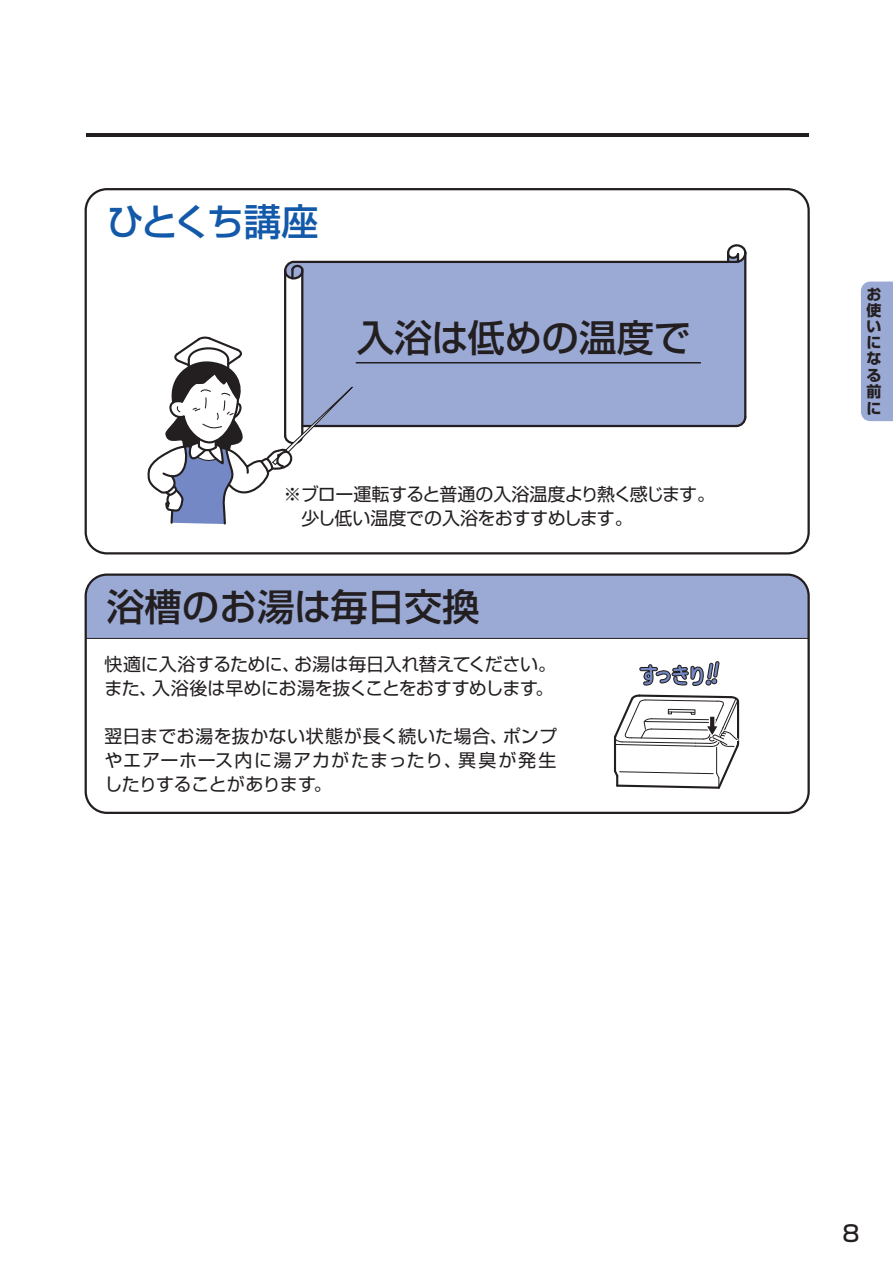
<style>
.page{position:relative;width:893px;height:1263px;background:#fff}
.page>*{position:absolute;margin:0;border:0;box-sizing:border-box;transform-origin:0 0}
.t1{font:500 37.5px "Shin Go Pro";letter-spacing:-.01em;color:#231f20}
.t2{font:500 37.5px "Shin Go Pro";letter-spacing:-.085em;color:#1359a9}
.t3{font:500 22.5px "Shin Go Pro";color:#231f20}
.t4{font:18px/24px "Shin Go Pro";letter-spacing:-.01em;color:#231f20}
.t5{font:18px/24px "Shin Go Pro";letter-spacing:-.03em;color:#231f20}
.t6{font:700 15px/16.4px "Shin Go Pro";color:#231f20;text-align:justify}
</style>
<div class="page">
<hr style="left:86px;top:134px;width:723px;height:3px;background:#231f20">
<div style="left:286px;top:260px;width:458px;height:165px;background:#9ba9d5"></div>
<svg style="left:734px;top:415px;width:13px;height:13px"></svg>
<hr style="left:744px;top:253px;width:2px;height:164px;background:#231f20">
<hr style="left:293px;top:261px;width:443px;height:2px;background:#231f20">
<svg style="left:725px;top:244px;width:22px;height:20px"></svg>
<svg style="left:284px;top:260px;width:21px;height:21px"></svg>
<hr style="left:284px;top:271px;width:2px;height:165px;background:#231f20">
<hr style="left:301px;top:269px;width:2px;height:167px;background:#231f20">
<hr style="left:302px;top:425px;width:434px;height:2px;background:#231f20">
<div style="left:85px;top:188px;width:725px;height:366px;border:2px solid #231f20;border-radius:21px"></div>
<hr style="left:356px;top:362px;width:345px;height:1px;background:#231f20">
<svg style="left:147px;top:336px;width:248px;height:189px"></svg>
<div style="left:88px;top:576px;width:719px;height:62px;background:#9ba9d5"></div>
<div style="left:85px;top:573px;width:725px;height:241px;border:2px solid #231f20;border-radius:21px"></div>
<hr style="left:86px;top:638px;width:723px;height:1px;background:#231f20">
<svg style="left:639px;top:661px;width:81px;height:25px"></svg>
<div style="left:742px;top:738px;width:9px;height:9px;border:3px solid #fff;border-radius:50%"></div>
<svg style="left:613px;top:694px;width:136px;height:95px"></svg>
<div style="left:861px;top:282px;width:32px;height:139px;background:#9ba9d5"></div>
<h1 class="t2" style="left:107px;top:191px;width:213px">ひとくち講座</h1>
<h1 class="t1" style="left:357px;top:306px;width:336px">入浴は低めの温度で</h1>
<p class="t5" style="left:283px;top:480px;width:433px">※ブロー運転すると普通の入浴温度より熱く感じます。　少し低い温度での入浴をおすすめします。</p>
<h1 class="t1" style="left:107px;top:576px;width:374px">浴槽のお湯は毎日交換</h1>
<p class="t4" style="left:104px;top:650px;width:453px">快適に入浴するために、お湯は毎日入れ替えてください。また、入浴後は早めにお湯を抜くことをおすすめします。</p>
<p class="t4" style="left:104px;top:722px;width:454px;text-align:justify">翌日までお湯を抜かない状態が長く続いた場合、ポンプやエアーホース内に湯アカがたまったり、異臭が発生したりすることがあります。</p>
<p class="t6" style="left:866px;top:284px;width:16px">お使いになる前に</p>
<p class="t3" style="left:842px;top:1215px;width:19px">8</p>
</div>
